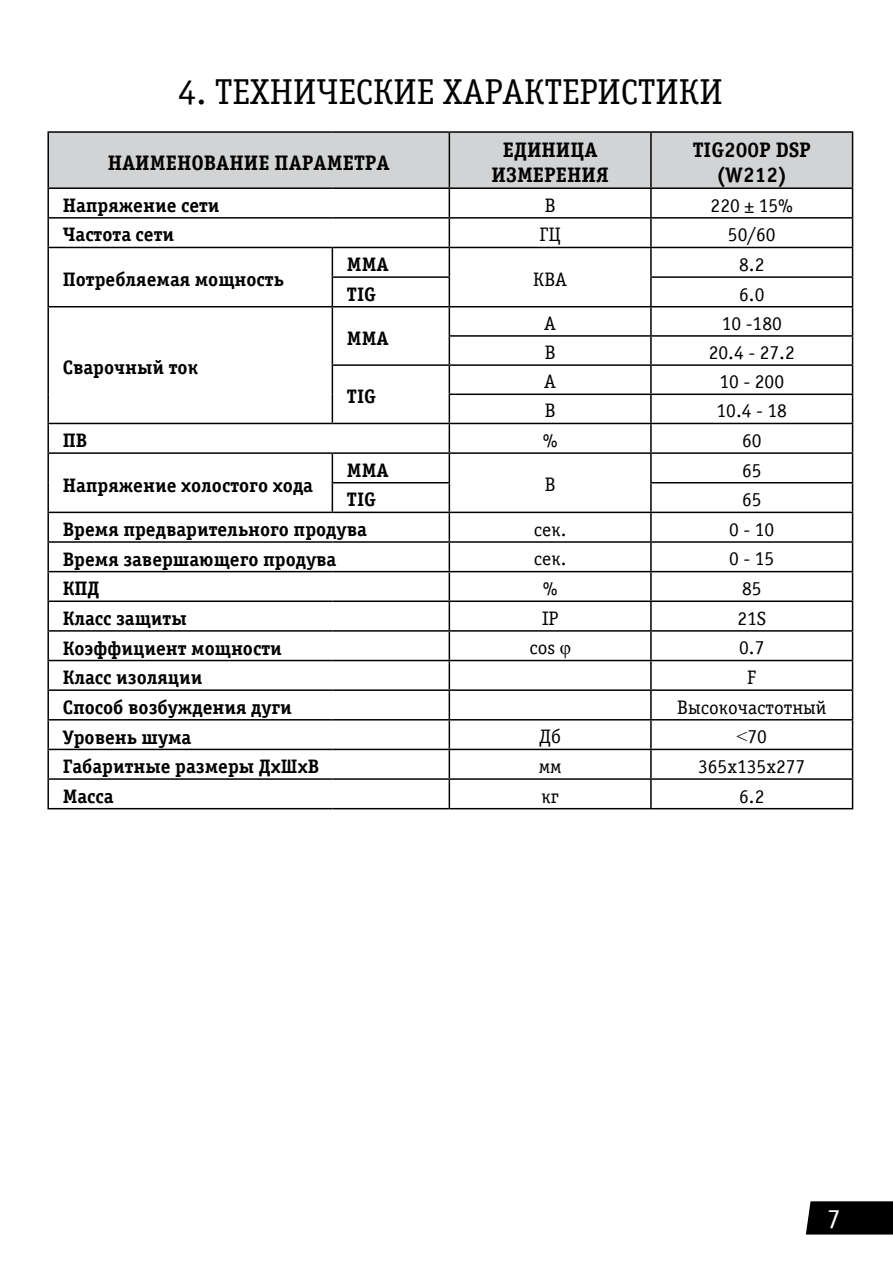
<style>
.page{position:relative;width:893px;height:1263px;background:#fff}
.page>*{position:absolute;margin:0;border:0;box-sizing:border-box;transform-origin:0 0}
.t1{font:36px "Officina Serif CTT";color:#000}
.t2{font:27px "Officina Serif CTT";color:#fff}
.t3{font:700 21px/25.2px "Officina Serif CTT";color:#000;text-align:center}
.t4{font:700 19.5px "Officina Serif CTT";color:#000}
.t5{font:19.5px "Officina Serif CTT";color:#000}
.s1{font-family:"Times New Roman"}
</style>
<div class="page">
<div style="left:806px;top:1201px;width:87px;height:33px;background:#000"></div>
<hr style="left:47px;top:248px;width:2px;height:29px;background:#000">
<hr style="left:47px;top:277px;width:2px;height:29px;background:#000">
<hr style="left:47px;top:306px;width:285px;height:1px;background:#000">
<hr style="left:47px;top:307px;width:2px;height:29px;background:#000">
<hr style="left:47px;top:336px;width:2px;height:29px;background:#000">
<hr style="left:47px;top:365px;width:2px;height:29px;background:#000">
<hr style="left:47px;top:394px;width:2px;height:29px;background:#000">
<hr style="left:47px;top:454px;width:2px;height:29px;background:#000">
<hr style="left:47px;top:483px;width:2px;height:29px;background:#000">
<hr style="left:47px;top:512px;width:285px;height:1px;background:#000">
<hr style="left:47px;top:513px;width:2px;height:28px;background:#000">
<hr style="left:47px;top:541px;width:285px;height:2px;background:#000">
<hr style="left:47px;top:543px;width:2px;height:28px;background:#000">
<hr style="left:47px;top:571px;width:285px;height:1px;background:#000">
<hr style="left:47px;top:572px;width:2px;height:28px;background:#000">
<hr style="left:47px;top:600px;width:285px;height:2px;background:#000">
<hr style="left:47px;top:602px;width:2px;height:28px;background:#000">
<hr style="left:47px;top:630px;width:285px;height:2px;background:#000">
<hr style="left:47px;top:632px;width:2px;height:28px;background:#000">
<hr style="left:47px;top:660px;width:285px;height:1px;background:#000">
<hr style="left:47px;top:661px;width:2px;height:28px;background:#000">
<hr style="left:47px;top:689px;width:285px;height:2px;background:#000">
<hr style="left:47px;top:691px;width:2px;height:28px;background:#000">
<hr style="left:47px;top:719px;width:285px;height:1px;background:#000">
<hr style="left:47px;top:720px;width:2px;height:29px;background:#000">
<hr style="left:47px;top:749px;width:285px;height:1px;background:#000">
<hr style="left:47px;top:750px;width:2px;height:28px;background:#000">
<hr style="left:47px;top:778px;width:285px;height:2px;background:#000">
<hr style="left:47px;top:780px;width:2px;height:28px;background:#000">
<hr style="left:47px;top:808px;width:285px;height:1px;background:#000">
<hr style="left:332px;top:808px;width:117px;height:1px;background:#000">
<hr style="left:449px;top:808px;width:202px;height:1px;background:#000">
<hr style="left:651px;top:808px;width:202px;height:1px;background:#000">
<hr style="left:47px;top:131px;width:285px;height:2px;background:#000">
<hr style="left:47px;top:133px;width:2px;height:54px;background:#000">
<hr style="left:332px;top:131px;width:117px;height:2px;background:#000">
<hr style="left:449px;top:131px;width:202px;height:2px;background:#000">
<hr style="left:651px;top:131px;width:202px;height:2px;background:#000">
<svg style="left:48px;top:132px;width:805px;height:676px"></svg>
<hr style="left:332px;top:247px;width:117px;height:1px;background:#000">
<hr style="left:47px;top:187px;width:285px;height:2px;background:#000">
<hr style="left:47px;top:189px;width:2px;height:28px;background:#000">
<hr style="left:47px;top:217px;width:285px;height:2px;background:#000">
<hr style="left:47px;top:219px;width:2px;height:28px;background:#000">
<hr style="left:47px;top:247px;width:285px;height:1px;background:#000">
<hr style="left:47px;top:423px;width:285px;height:1px;background:#000">
<hr style="left:47px;top:424px;width:2px;height:28px;background:#000">
<hr style="left:47px;top:452px;width:285px;height:2px;background:#000">
<h1 class="t1" style="left:178px;top:72px;width:546px">4. ТЕХНИЧЕСКИЕ ХАРАКТЕРИСТИКИ</h1>
<p class="t3" style="left:108px;top:150px;width:284px">НАИМЕНОВАНИЕ ПАРАМЕТРА</p>
<p class="t3" style="left:492px;top:138px;width:119px">ЕДИНИЦА<br>ИЗМЕРЕНИЯ</p>
<p class="t3" style="left:693px;top:138px;width:120px">TIG200P DSP (W212)</p>
<p class="t4" style="left:63px;top:194px;width:158px">Напряжение сети</p>
<p class="t5" style="left:545px;top:194px;width:12px">В</p>
<p class="t5" style="left:711px;top:194px;width:84px">220 ± 15%</p>
<p class="t4" style="left:63px;top:224px;width:113px">Частота сети</p>
<p class="t5" style="left:539px;top:224px;width:23px">ГЦ</p>
<p class="t5" style="left:728px;top:224px;width:49px">50/60</p>
<p class="t4" style="left:63px;top:268px;width:223px">Потребляемая мощность</p>
<p class="t4" style="left:347px;top:253px;width:43px">ММА</p>
<p class="t5" style="left:739px;top:254px;width:27px">8.2</p>
<p class="t5" style="left:533px;top:269px;width:35px">КВА</p>
<p class="t4" style="left:347px;top:283px;width:31px">TIG</p>
<p class="t5" style="left:739px;top:283px;width:27px">6.0</p>
<p class="t4" style="left:63px;top:356px;width:137px">Сварочный ток</p>
<p class="t4" style="left:347px;top:327px;width:43px">ММА</p>
<p class="t4" style="left:347px;top:385px;width:31px">TIG</p>
<p class="t5" style="left:544px;top:313px;width:13px">A</p>
<p class="t5" style="left:722px;top:313px;width:62px">10 -180</p>
<p class="t5" style="left:545px;top:342px;width:12px">B</p>
<p class="t5" style="left:709px;top:342px;width:87px">20.4 - 27.2</p>
<p class="t5" style="left:544px;top:371px;width:13px">A</p>
<p class="t5" style="left:719px;top:371px;width:66px">10 - 200</p>
<p class="t5" style="left:545px;top:400px;width:12px">B</p>
<p class="t5" style="left:716px;top:400px;width:72px">10.4 - 18</p>
<p class="t4" style="left:63px;top:429px;width:26px">ПВ</p>
<p class="t5" style="left:543px;top:430px;width:16px">%</p>
<p class="t5" style="left:742px;top:430px;width:21px">60</p>
<p class="t4" style="left:63px;top:474px;width:252px">Напряжение холостого хода</p>
<p class="t4" style="left:347px;top:459px;width:43px">ММА</p>
<p class="t5" style="left:742px;top:459px;width:21px">65</p>
<p class="t5" style="left:545px;top:474px;width:12px">В</p>
<p class="t4" style="left:347px;top:489px;width:31px">TIG</p>
<p class="t5" style="left:742px;top:489px;width:21px">65</p>
<p class="t4" style="left:63px;top:518px;width:306px">Время предварительного продува</p>
<p class="t5" style="left:534px;top:519px;width:34px">сек.</p>
<p class="t5" style="left:729px;top:519px;width:47px">0 - 10</p>
<p class="t4" style="left:63px;top:548px;width:275px">Время завершающего продува</p>
<p class="t5" style="left:534px;top:548px;width:34px">сек.</p>
<p class="t5" style="left:729px;top:548px;width:47px">0 - 15</p>
<p class="t4" style="left:63px;top:578px;width:38px">КПД</p>
<p class="t5" style="left:543px;top:578px;width:16px">%</p>
<p class="t5" style="left:742px;top:578px;width:21px">85</p>
<p class="t4" style="left:63px;top:607px;width:126px">Класс защиты</p>
<p class="t5" style="left:542px;top:607px;width:18px">IP</p>
<p class="t5" style="left:737px;top:607px;width:30px">21S</p>
<p class="t4" style="left:63px;top:637px;width:221px">Коэффициент мощности</p>
<p class="t5" style="left:529px;top:637px;width:43px">cos <span class="s1">φ</span></p>
<p class="t5" style="left:739px;top:637px;width:27px">0.7</p>
<p class="t4" style="left:63px;top:667px;width:141px">Класс изоляции</p>
<p class="t5" style="left:747px;top:667px;width:11px">F</p>
<p class="t4" style="left:63px;top:696px;width:231px">Способ возбуждения дуги</p>
<p class="t5" style="left:677px;top:696px;width:151px">Высокочастотный</p>
<p class="t4" style="left:63px;top:726px;width:130px">Уровень шума</p>
<p class="t5" style="left:539px;top:726px;width:23px">Дб</p>
<p class="t5" style="left:736px;top:726px;width:32px"><span class="s1">&lt;</span>70</p>
<p class="t4" style="left:63px;top:755px;width:258px">Габаритные размеры ДхШхВ</p>
<p class="t5" style="left:539px;top:756px;width:25px">мм</p>
<p class="t5" style="left:698px;top:756px;width:109px">365х135х277</p>
<p class="t4" style="left:63px;top:785px;width:52px">Масса</p>
<p class="t5" style="left:541px;top:785px;width:19px">кг</p>
<p class="t5" style="left:739px;top:785px;width:27px">6.2</p>
<h2 class="t2" style="left:827px;top:1204px;width:15px">7</h2>
</div>
